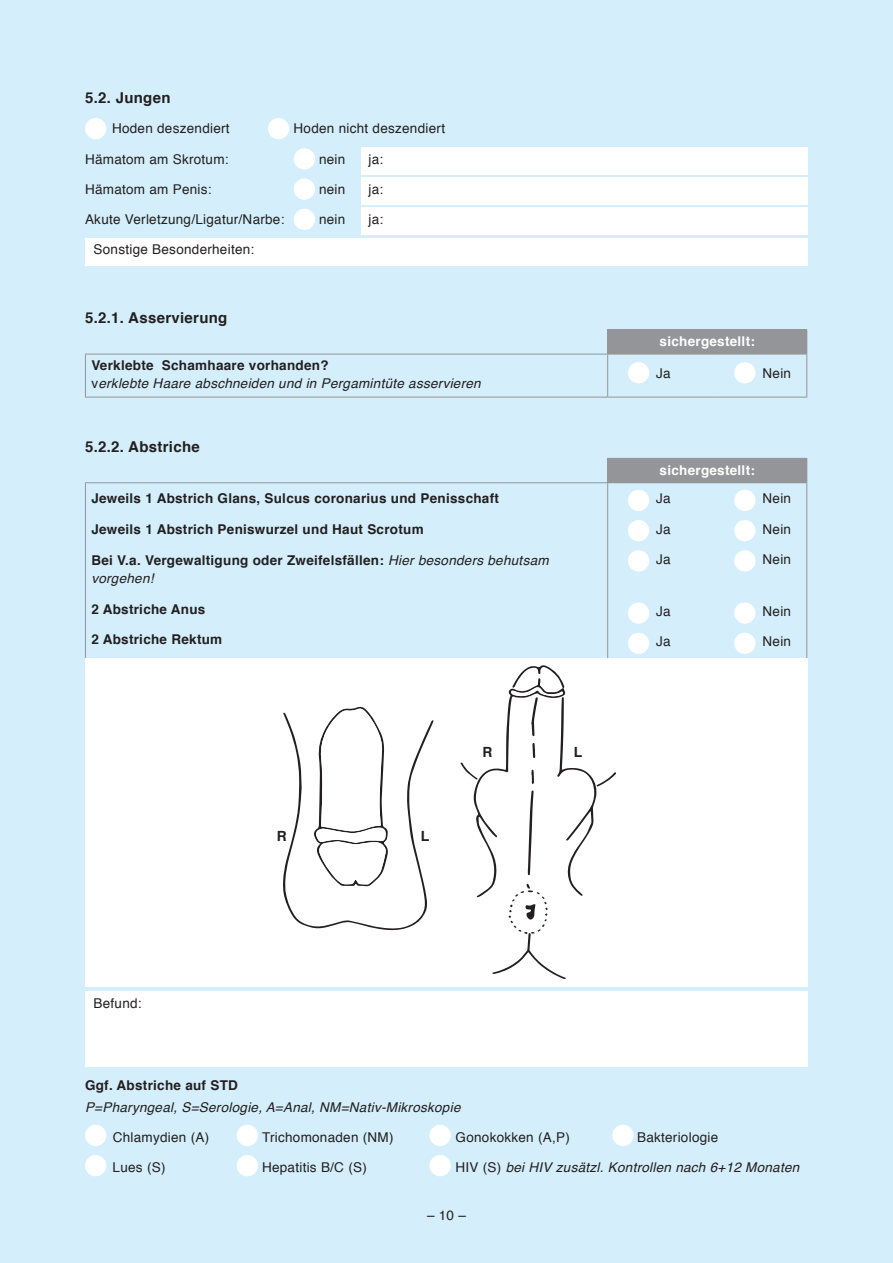
<style>
.page{position:relative;width:893px;height:1263px;background:#d4effb}
.page>*{position:absolute;margin:0;border:0;box-sizing:border-box;transform-origin:0 0}
.t1{font:700 15px "Helvetica";letter-spacing:.02em;color:#231f20}
.t2{font:700 14.1px "Helvetica";color:#231f20}
.t3{font:13.5px "Helvetica";letter-spacing:.02em;color:#231f20}
.t4{font:700 13.5px/18px "Helvetica";letter-spacing:.02em;color:#231f20}
.t5{font:italic 13.5px/18px "Helvetica";letter-spacing:.02em;color:#231f20}
.t6{font:700 13.5px "Helvetica";letter-spacing:.02em;color:#fff}
.s1{font-weight:700;font-style:normal}
.s2{font-style:normal}
.s3{font-weight:400;font-style:italic}
</style>
<div class="page">
<div style="left:361px;top:147px;width:447px;height:28px;background:#fff"></div>
<div style="left:361px;top:177px;width:447px;height:28px;background:#fff"></div>
<div style="left:361px;top:208px;width:447px;height:27px;background:#fff"></div>
<div style="left:85px;top:238px;width:723px;height:27px;background:#fff"></div>
<div style="left:85px;top:991px;width:723px;height:76px;background:#fff"></div>
<div style="left:608px;top:330px;width:199px;height:24px;background:#939598"></div>
<hr style="left:85px;top:354px;width:523px;height:1px;background:#939598">
<hr style="left:85px;top:354px;width:1px;height:43px;background:#939598">
<hr style="left:607px;top:354px;width:1px;height:43px;background:#939598">
<hr style="left:85px;top:397px;width:523px;height:1px;background:#939598">
<hr style="left:806px;top:354px;width:1px;height:43px;background:#939598">
<hr style="left:608px;top:397px;width:106px;height:1px;background:#939598">
<hr style="left:714px;top:397px;width:93px;height:1px;background:#939598">
<hr style="left:607px;top:329px;width:107px;height:1px;background:#939598">
<svg style="left:607px;top:330px;width:1px;height:24px"></svg>
<hr style="left:714px;top:329px;width:93px;height:1px;background:#939598">
<hr style="left:608px;top:354px;width:106px;height:1px;background:#939598">
<hr style="left:714px;top:354px;width:93px;height:1px;background:#939598">
<div style="left:608px;top:458px;width:199px;height:25px;background:#939598"></div>
<hr style="left:85px;top:482px;width:523px;height:1px;background:#939598">
<hr style="left:85px;top:483px;width:1px;height:175px;background:#939598">
<hr style="left:607px;top:483px;width:1px;height:175px;background:#939598">
<hr style="left:806px;top:483px;width:1px;height:175px;background:#939598">
<hr style="left:607px;top:458px;width:107px;height:1px;background:#939598">
<svg style="left:607px;top:459px;width:1px;height:23px"></svg>
<div style="left:85px;top:118px;width:21px;height:21px;background:#fff;border-radius:50%"></div>
<div style="left:268px;top:118px;width:21px;height:21px;background:#fff;border-radius:50%"></div>
<div style="left:294px;top:148px;width:21px;height:22px;background:#fff;border-radius:50%"></div>
<div style="left:294px;top:178px;width:21px;height:22px;background:#fff;border-radius:50%"></div>
<div style="left:294px;top:209px;width:21px;height:21px;background:#fff;border-radius:50%"></div>
<div style="left:628px;top:362px;width:21px;height:21px;background:#fff;border-radius:50%"></div>
<div style="left:628px;top:490px;width:21px;height:21px;background:#fff;border-radius:50%"></div>
<div style="left:628px;top:520px;width:21px;height:21px;background:#fff;border-radius:50%"></div>
<div style="left:628px;top:602px;width:21px;height:22px;background:#fff;border-radius:50%"></div>
<div style="left:628px;top:550px;width:21px;height:21px;background:#fff;border-radius:50%"></div>
<div style="left:628px;top:633px;width:21px;height:21px;background:#fff;border-radius:50%"></div>
<div style="left:734px;top:362px;width:21px;height:21px;background:#fff;border-radius:50%"></div>
<div style="left:734px;top:490px;width:21px;height:21px;background:#fff;border-radius:50%"></div>
<div style="left:734px;top:520px;width:21px;height:21px;background:#fff;border-radius:50%"></div>
<div style="left:734px;top:602px;width:21px;height:22px;background:#fff;border-radius:50%"></div>
<div style="left:734px;top:550px;width:21px;height:21px;background:#fff;border-radius:50%"></div>
<div style="left:734px;top:633px;width:21px;height:21px;background:#fff;border-radius:50%"></div>
<div style="left:85px;top:658px;width:723px;height:328px;background:#fff"></div>
<svg style="left:283px;top:706px;width:150px;height:224px"></svg>
<svg style="left:460px;top:665px;width:156px;height:314px"></svg>
<div style="left:85px;top:1125px;width:21px;height:21px;background:#fff;border-radius:50%"></div>
<div style="left:237px;top:1125px;width:21px;height:21px;background:#fff;border-radius:50%"></div>
<div style="left:429px;top:1125px;width:22px;height:21px;background:#fff;border-radius:50%"></div>
<div style="left:612px;top:1125px;width:22px;height:21px;background:#fff;border-radius:50%"></div>
<div style="left:85px;top:1155px;width:21px;height:21px;background:#fff;border-radius:50%"></div>
<div style="left:237px;top:1155px;width:21px;height:21px;background:#fff;border-radius:50%"></div>
<div style="left:429px;top:1155px;width:22px;height:21px;background:#fff;border-radius:50%"></div>
<p class="t1" style="left:85px;top:86px;width:87px">5.2. Jungen</p>
<p class="t3" style="left:112px;top:118px;width:119px">Hoden deszendiert</p>
<p class="t3" style="left:294px;top:118px;width:153px">Hoden nicht deszendiert</p>
<p class="t3" style="left:85px;top:148px;width:145px">Hämatom am Skrotum:</p>
<p class="t3" style="left:319px;top:148px;width:28px">nein</p>
<p class="t3" style="left:369px;top:148px;width:16px">ja:</p>
<p class="t3" style="left:85px;top:179px;width:128px">Hämatom am Penis:</p>
<p class="t3" style="left:319px;top:179px;width:28px">nein</p>
<p class="t3" style="left:369px;top:179px;width:16px">ja:</p>
<p class="t3" style="left:85px;top:209px;width:201px">Akute Verletzung/Ligatur/Narbe:</p>
<p class="t3" style="left:319px;top:209px;width:28px">nein</p>
<p class="t3" style="left:369px;top:209px;width:16px">ja:</p>
<p class="t3" style="left:94px;top:239px;width:162px">Sonstige Besonderheiten:</p>
<p class="t1" style="left:85px;top:306px;width:144px">5.2.1. Asservierung</p>
<p class="t6" style="left:660px;top:330px;width:97px">sichergestellt:</p>
<p class="t5" style="left:91px;top:357px;width:391px"><span class="s1">Verklebte Schamhaare vorhanden?<br></span><span class="s2">v</span>erklebte Haare abschneiden und in Pergamintüte asservieren</p>
<p class="t3" style="left:656px;top:363px;width:16px">Ja</p>
<p class="t3" style="left:762px;top:363px;width:30px">Nein</p>
<p class="t1" style="left:85px;top:435px;width:116px">5.2.2. Abstriche</p>
<p class="t4" style="left:91px;top:490px;width:409px">Jeweils 1 Abstrich Glans, Sulcus coronarius und Penisschaft</p>
<p class="t4" style="left:91px;top:521px;width:334px">Jeweils 1 Abstrich Peniswurzel und Haut Scrotum</p>
<p class="t4" style="left:91px;top:551px;width:459px">Bei V.a. Vergewaltigung oder Zweifelsfällen: <span class="s3">Hier besonders behutsam vorgehen!</span></p>
<p class="t4" style="left:91px;top:600px;width:116px">2 Abstriche Anus</p>
<p class="t4" style="left:91px;top:631px;width:132px">2 Abstriche Rektum</p>
<p class="t3" style="left:94px;top:992px;width:50px">Befund:</p>
<p class="t2" style="left:277px;top:824px;width:12px">R</p>
<p class="t2" style="left:421px;top:824px;width:10px">L</p>
<p class="t2" style="left:483px;top:741px;width:12px">R</p>
<p class="t2" style="left:574px;top:741px;width:10px">L</p>
<p class="t6" style="left:660px;top:459px;width:97px">sichergestellt:</p>
<p class="t3" style="left:656px;top:488px;width:16px">Ja</p>
<p class="t3" style="left:656px;top:518px;width:16px">Ja</p>
<p class="t3" style="left:656px;top:549px;width:16px">Ja</p>
<p class="t3" style="left:762px;top:488px;width:30px">Nein</p>
<p class="t3" style="left:762px;top:518px;width:30px">Nein</p>
<p class="t3" style="left:762px;top:549px;width:30px">Nein</p>
<p class="t3" style="left:656px;top:601px;width:16px">Ja</p>
<p class="t3" style="left:656px;top:631px;width:16px">Ja</p>
<p class="t3" style="left:762px;top:601px;width:30px">Nein</p>
<p class="t3" style="left:762px;top:631px;width:30px">Nein</p>
<p class="t4" style="left:85px;top:1076px;width:154px">Ggf. Abstriche auf STD</p>
<p class="t5" style="left:85px;top:1098px;width:377px">P=Pharyngeal, S=Serologie, A=Anal, NM=Nativ-Mikroskopie</p>
<p class="t3" style="left:113px;top:1127px;width:98px">Chlamydien (A)</p>
<p class="t3" style="left:262px;top:1127px;width:133px">Trichomonaden (NM)</p>
<p class="t3" style="left:456px;top:1127px;width:116px">Gonokokken (A,P)</p>
<p class="t3" style="left:637px;top:1127px;width:83px">Bakteriologie</p>
<p class="t3" style="left:113px;top:1157px;width:54px">Lues (S)</p>
<p class="t3" style="left:262px;top:1157px;width:106px">Hepatitis B/C (S)</p>
<p class="t5" style="left:456px;top:1159px;width:345px"><span class="s2">HIV (S)</span> bei HIV zusätzl. Kontrollen nach 6+12 Monaten</p>
<p class="t3" style="left:427px;top:1205px;width:40px">– 10 –</p>
</div>
